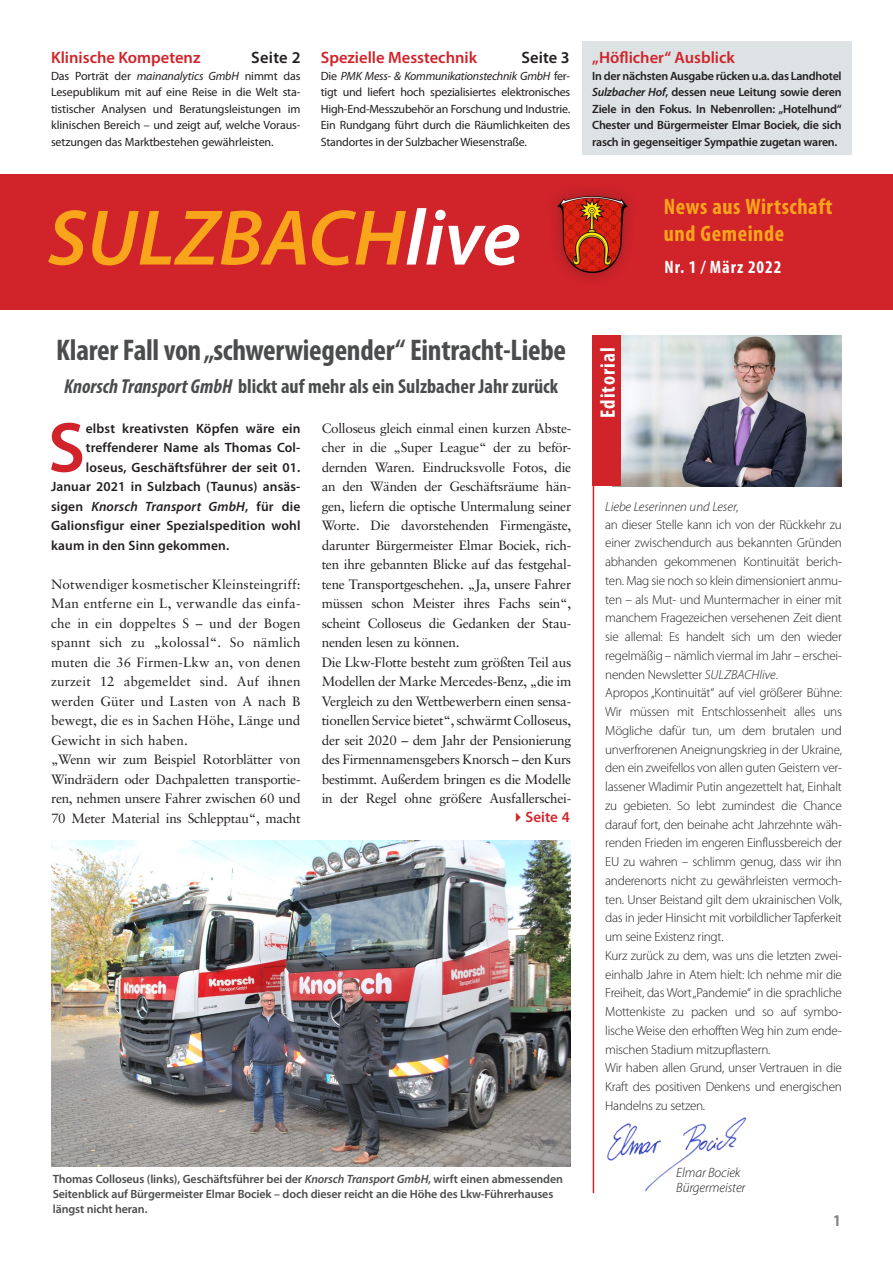
<style>
.page{position:relative;width:893px;height:1263px;background:#fff}
.page>*{position:absolute;margin:0;border:0;box-sizing:border-box;transform-origin:0 0}
.t1{font:italic 600 79.5px "Myriad Pro";color:#f9a51b}
.t2{font:600 71.4px "Myriad Pro";color:#d1232a}
.t3{font:700 condensed 30px "Myriad Pro";letter-spacing:-.01em;color:#4b4c4d}
.t4{font:700 condensed 22.5px/27px "Myriad Pro";letter-spacing:.025em;color:#f9a51b}
.t5{font:700 condensed 21px "Myriad Pro";letter-spacing:.05em;color:#fff}
.t6{font:700 condensed 20.25px "Myriad Pro";color:#4b4c4d}
.t7{font:700 condensed 18px "Myriad Pro";letter-spacing:.05em;color:#fff}
.t8{font:600 16.5px "Myriad Pro";color:#d1232a}
.t9{font:600 16.5px "Myriad Pro";letter-spacing:.01em;color:#231f20}
.t10{font:700 condensed 16.5px "Myriad Pro";color:#808285}
.t11{font:600 15px "Myriad Pro";color:#d1232a}
.t12{font:13.5px/19.5px "Sabon";letter-spacing:-.02em;color:#231f20}
.t13{font:13.5px/19.5px "Sabon";letter-spacing:.01em;color:#231f20}
.t14{font:600 13.5px "Myriad Pro";letter-spacing:.01em;color:#231f20}
.t15{font:italic 600 13.5px "Myriad Pro";letter-spacing:.01em;color:#231f20}
.t16{font:italic 300 13.5px/15px "Myriad Pro";letter-spacing:-.01em;color:#231f20}
.t17{font:300 13.2px/18.8px "Myriad Pro";letter-spacing:-.02em;color:#231f20}
.t18{font:italic 300 13.2px "Myriad Pro";color:#231f20}
.t19{font:12px/16.5px "Myriad Pro";letter-spacing:-.02em;color:#231f20;text-align:justify}
.t20{font:600 12px/16.5px "Myriad Pro";letter-spacing:-.02em;color:#231f20;text-align:justify}
.t21{font:600 12px/15px "Myriad Pro";letter-spacing:-.01em;color:#4b4c4d}
.s1{font-style:italic}
.s2{color:#fff}
.s3{font-style:normal}
</style>
<div class="page">
<div style="left:582px;top:41px;width:269px;height:114px;background:#dde2e4"></div>
<div style="left:0;top:174px;width:893px;height:135px;background:#d1232a"></div>
<hr style="left:593px;top:352px;width:1px;height:841px;background:#d1232a">
<img style="left:621px;top:335px;width:221px;height:151px">
<div style="left:593px;top:335px;width:28px;height:151px;background:#d1232a"></div>
<div style="left:546px;top:183px;width:93px;height:103px;background:#231f20;opacity:.36"></div>
<img style="left:557px;top:197px;width:70px;height:76px">
<img style="left:51px;top:841px;width:519px;height:325px">
<img style="left:607px;top:1117px;width:140px;height:74px">
<p class="t8" style="left:51px;top:47px;width:151px">Klinische Kompetenz</p>
<p class="t9" style="left:251px;top:47px;width:51px">Seite 2</p>
<p class="t19" style="left:51px;top:67px;width:251px">Das Porträt der <span class="s1">mainanalytics GmbH</span> nimmt das Lesepublikum mit auf eine Reise in die Welt sta&shy;tistischer Analysen und Beratungsleistungen im klinischen Bereich – und zeigt auf, welche Voraus&shy;setzungen das Marktbestehen gewährleisten.</p>
<p class="t8" style="left:321px;top:47px;width:158px">Spezielle Messtechnik</p>
<p class="t9" style="left:522px;top:47px;width:49px">Seite 3</p>
<p class="t19" style="left:321px;top:67px;width:251px">Die <span class="s1">PMK Mess- &amp; Kommunikationstechnik GmbH</span> fer&shy;tigt und liefert hoch spezialisiertes elektronisches High-End-Messzubehör an Forschung und Industrie.<br>Ein Rundgang führt durch die Räumlichkeiten des Standortes in der Sulzbacher Wiesenstraße.</p>
<h1 class="t1" style="left:48px;top:187px;width:474px">SULZBACH<span class="s2">live</span></h1>
<p class="t8" style="left:592px;top:47px;width:144px">„Höflicher“ Ausblick</p>
<p class="t20" style="left:592px;top:67px;width:251px">In der nächsten Ausgabe rücken u.a. das Landhotel <span class="s1">Sulzbacher Hof</span>, dessen neue Leitung sowie deren Ziele in den Fokus. In Nebenrollen: „Hotelhund“ Chester und Bürgermeister Elmar Bociek, die sich rasch in gegenseitiger Sympathie zugetan waren.</p>
<h3 class="t4" style="left:664px;top:193px;width:170px">News aus Wirtschaft und Gemeinde</h3>
<h3 class="t7" style="left:664px;top:257px;width:118px">Nr. 1 / März 2022</h3>
<h3 class="t3" style="left:56px;top:333px;width:511px">Klarer Fall von „schwerwiegender“ Eintracht-Liebe</h3>
<h3 class="t6" style="left:64px;top:375px;width:495px"><span class="s1">Knorsch Transport GmbH</span> blickt auf mehr als ein Sulzbacher Jahr zurück</h3>
<p class="t12" style="left:322px;top:418px;width:251px">Colloseus gleich einmal einen kurzen Abste&shy;cher in die „Super League“ der zu beför&shy;dernden Waren. Eindrucksvolle Fotos, die an den Wänden der Geschäftsräume hän&shy;gen, liefern die optische Untermalung seiner Worte. Die davorstehenden Firmengäste, darunter Bürgermeister Elmar Bociek, rich&shy;ten ihre gebannten Blicke auf das festgehal&shy;tene Transportgeschehen. „Ja, unsere Fahrer müssen schon Meister ihres Fachs sein“, scheint Colloseus die Gedanken der Stau&shy;nenden lesen zu können.<br>Die Lkw-Flotte besteht zum größten Teil aus Modellen der Marke Mercedes-Benz, „die im Vergleich zu den Wettbewerbern einen sensa&shy;tionellen Service bietet“, schwärmt Colloseus, der seit 2020 – dem Jahr der Pensionierung des Firmennamensgebers Knorsch – den Kurs bestimmt. Außerdem bringen es die Modelle in der Regel ohne größere Ausfallerschei-</p>
<h2 class="t2" style="left:48px;top:402px;width:39px">S</h2>
<p class="t14" style="left:86px;top:419px;width:216px">elbst kreativsten Köpfen wäre ein</p>
<p class="t14" style="left:86px;top:439px;width:216px">treffenderer Name als Thomas Col-</p>
<p class="t14" style="left:86px;top:458px;width:216px">loseus, Geschäftsführer der seit 01.</p>
<p class="t14" style="left:51px;top:478px;width:251px">Januar 2021 in Sulzbach (Taunus) ansäs-</p>
<p class="t15" style="left:51px;top:497px;width:251px"><span class="s3">sigen</span> Knorsch Transport GmbH<span class="s3">, für die</span></p>
<p class="t14" style="left:51px;top:517px;width:251px">Galionsfigur einer Spezialspedition wohl</p>
<p class="t14" style="left:51px;top:536px;width:180px">kaum in den Sinn gekommen.</p>
<p class="t13" style="left:51px;top:574px;width:251px">Notwendiger kosmetischer Kleinsteingriff:<br>Man entferne ein L, verwandle das einfa&shy;che in ein doppeltes S – und der Bogen spannt sich zu „kolossal“. So nämlich muten die 36 Firmen-Lkw an, von denen zurzeit 12 abgemeldet sind. Auf ihnen werden Güter und Lasten von A nach B bewegt, die es in Sachen Höhe, Länge und Gewicht in sich haben.<br>„Wenn wir zum Beispiel Rotorblätter von Windrädern oder Dachpaletten transportie&shy;ren, nehmen unsere Fahrer zwischen 60 und 70 Meter Material ins Schlepptau“, macht</p>
<p class="t11" style="left:511px;top:807px;width:61px">✔Seite 4</p>
<p class="t21" style="left:53px;top:1171px;width:512px">Thomas Colloseus (links), Geschäftsführer bei der <span class="s1">Knorsch Transport GmbH</span>, wirft einen abmessenden<br>Seitenblick auf Bürgermeister Elmar Bociek – doch dieser reicht an die Höhe des Lkw-Führerhauses längst nicht heran.</p>
<h3 class="t5" style="left:596px;top:418px;width:72px;rotate:-90deg">Editorial</h3>
<p class="t18" style="left:605px;top:499px;width:135px">Liebe Leserinnen und Leser,</p>
<p class="t17" style="left:605px;top:515px;width:238px">an dieser Stelle kann ich von der Rückkehr zu einer zwischendurch aus bekannten Gründen abhanden gekommenen Kontinuität berich&shy;ten. Mag sie noch so klein dimensioniert anmu&shy;ten – als Mut- und Muntermacher in einer mit manchem Fragezeichen versehenen Zeit dient sie allemal: Es handelt sich um den wieder regelmäßig – nämlich viermal im Jahr – erschei&shy;nenden Newsletter <span class="s1">SULZBACHlive</span>.<br>Apropos „Kontinuität“ auf viel größerer Bühne:<br>Wir müssen mit Entschlossenheit alles uns Mögliche dafür tun, um dem brutalen und unverfrorenen Aneignungskrieg in der Ukraine, den ein zweifellos von allen guten Geistern ver&shy;lassener Wladimir Putin angezettelt hat, Einhalt zu gebieten. So lebt zumindest die Chance darauf fort, den beinahe acht Jahrzehnte wäh&shy;renden Frieden im engeren Einflussbereich der EU zu wahren – schlimm genug, dass wir ihn anderenorts nicht zu gewährleisten vermoch&shy;ten. Unser Beistand gilt dem ukrainischen Volk, das in jeder Hinsicht mit vorbildlicher Tapferkeit um seine Existenz ringt.<br>Kurz zurück zu dem, was uns die letzten zwei&shy;einhalb Jahre in Atem hielt: Ich nehme mir die Freiheit, das Wort „Pandemie“ in die sprachliche Mottenkiste zu packen und so auf symbo&shy;lische Weise den erhofften Weg hin zum ende&shy;mischen Stadium mitzupflastern.<br>Wir haben allen Grund, unser Vertrauen in die Kraft des positiven Denkens und energischen Handelns zu setzen.</p>
<p class="t16" style="left:676px;top:1166px;width:71px">Elmar Bociek<br>Bürgermeister</p>
<p class="t10" style="left:833px;top:1211px;width:9px">1</p>
</div>
